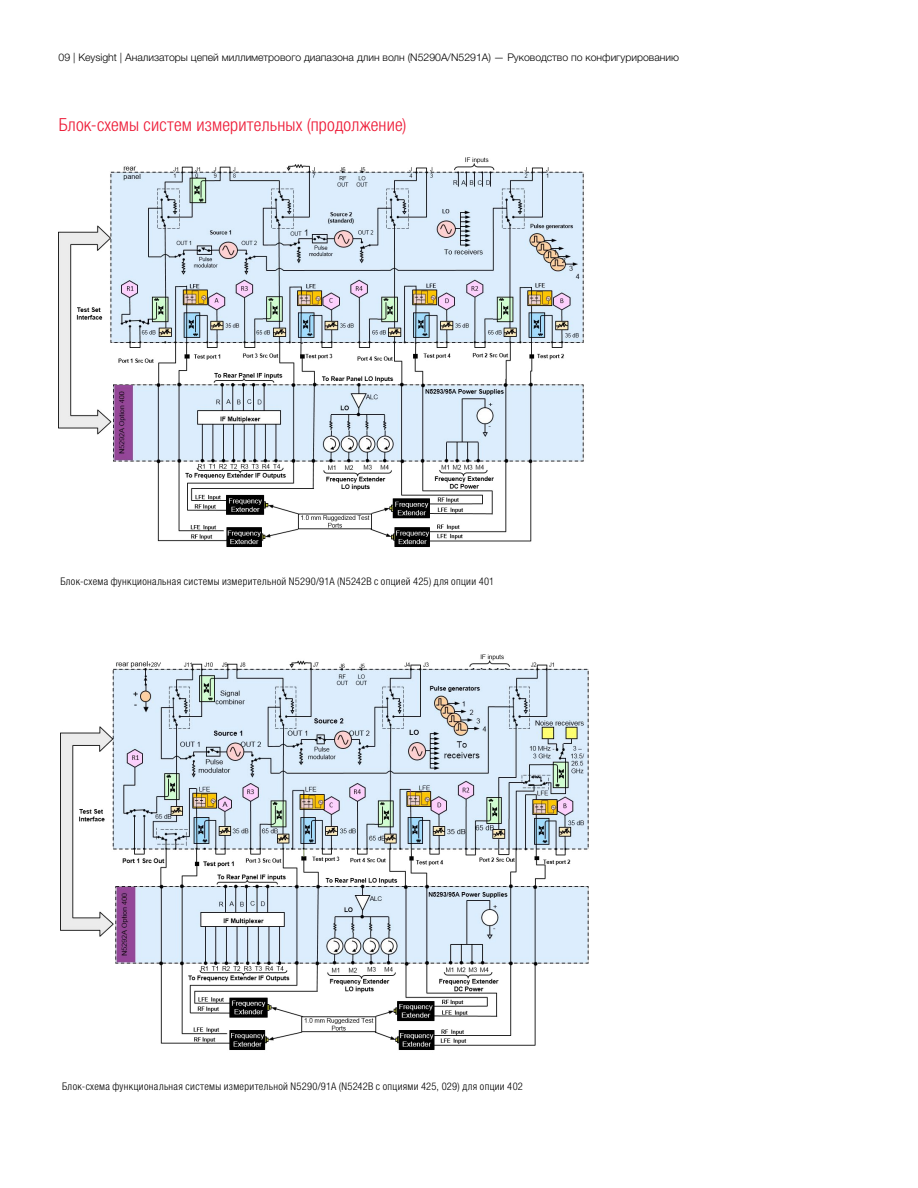
<style>
.page{position:relative;width:918px;height:1188px;background:#fff}
.page>*{position:absolute;margin:0;border:0;box-sizing:border-box;transform-origin:0 0}
.t1{font:300 condensed 18px "Helvetica Neue LTW1 G";letter-spacing:.01em;color:#ed1b37}
.t2{font:300 condensed 10.5px "Helvetica Neue LTW1 G";letter-spacing:.03em;color:#000}
.t3{font:300 10.5px "Helvetica Neue LTW1 G";color:#000}
</style>
<div class="page">
<img style="left:59px;top:157px;width:525px;height:390px">
<img style="left:60px;top:654px;width:528px;height:396px">
<p class="t3" style="left:59px;top:51px;width:622px">09 | Keysight | Анализаторы цепей миллиметрового диапазона длин волн (N5290A/N5291A) — Руководство по конфигурированию</p>
<h1 class="t1" style="left:59px;top:114px;width:349px">Блок-схемы систем измерительных (продолжение)</h1>
<p class="t2" style="left:60px;top:575px;width:435px">Блок-схема функциональная системы измерительной N5290/91A (N5242B с опцией 425) для опции 401</p>
<p class="t2" style="left:62px;top:1080px;width:462px">Блок-схема функциональная системы измерительной N5290/91A (N5242B с опциями 425, 029) для опции 402</p>
</div>
